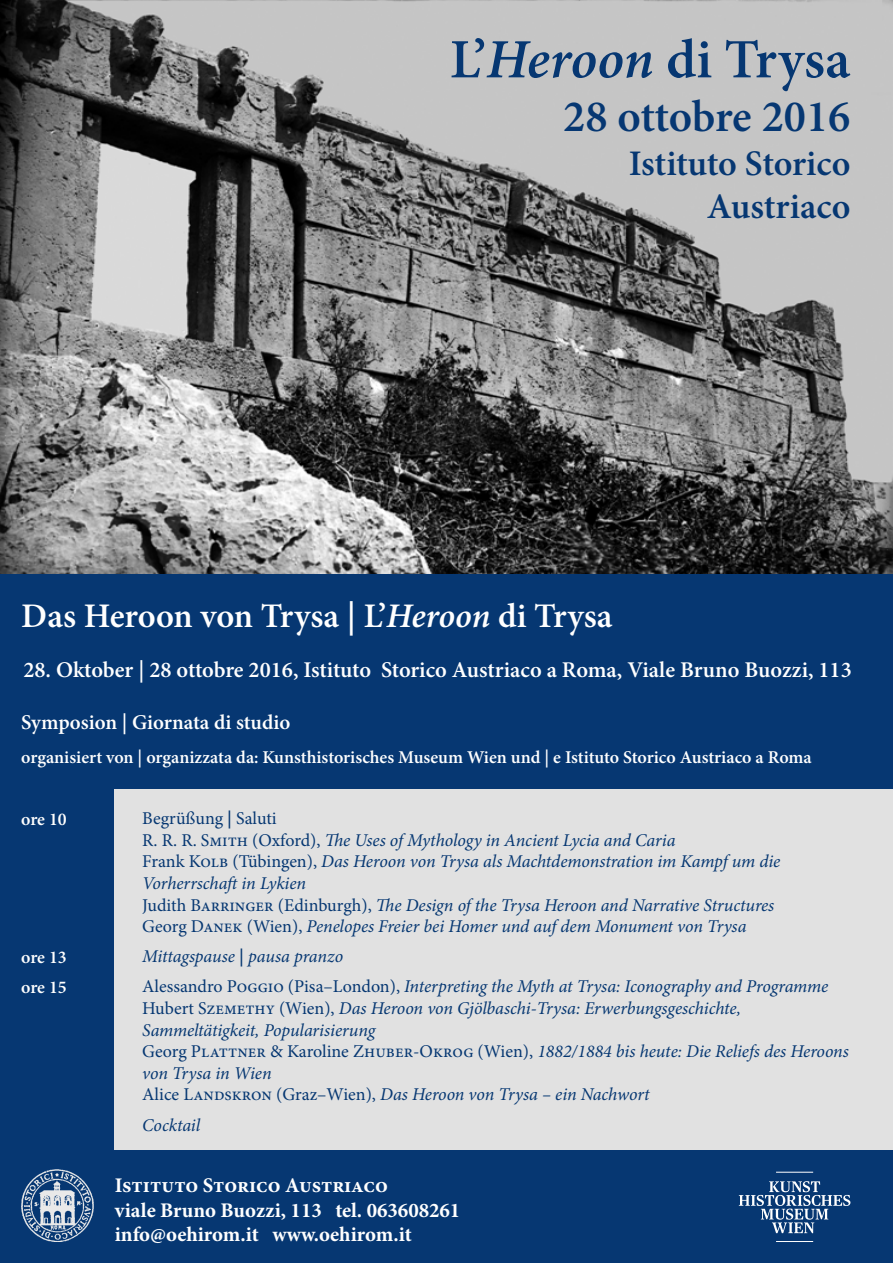
<style>
.page{position:relative;width:893px;height:1263px;background:#fff}
.page>*{position:absolute;margin:0;border:0;box-sizing:border-box;transform-origin:0 0}
.t1{font:600 55.5px "Minion Pro";color:#063772}
.t2{font:600 45px "Minion Pro";letter-spacing:-.01em;color:#063772}
.t3{font:600 36px "Minion Pro";letter-spacing:-.005em;color:#063772}
.t4{font:600 34.5px "Minion Pro";letter-spacing:-.005em;color:#fff}
.t5{font:600 22.5px "Minion Pro";color:#fff}
.t6{font:600 21px "Minion Pro";color:#fff}
.t7{font:700 20.85px "Minion Pro";color:#fff}
.t8{font:italic 18px/21.6px "Minion Pro";letter-spacing:-.01em;color:#063772}
.t9{font:600 18px "Minion Pro";color:#fff}
.t10{font:18px "Minion Pro";color:#063772}
.s1{font-style:italic}
.s2{font-weight:600}
.s3{font-style:normal}
.s4{font-weight:600;font-style:normal}
</style>
<div class="page">
<img style="left:0;top:0;width:893px;height:574px">
<div style="left:0;top:574px;width:893px;height:215px;background:#063772"></div>
<div style="left:0;top:1150px;width:893px;height:113px;background:#063772"></div>
<div style="left:0;top:761px;width:142px;height:502px;background:#063772"></div>
<div style="left:115px;top:789px;width:778px;height:361px;background:#e1e1e1"></div>
<svg style="left:739px;top:1181px;width:111px;height:52px"></svg>
<hr style="left:776px;top:1241px;width:37px;height:1px;background:#fff">
<hr style="left:776px;top:1172px;width:37px;height:1px;background:#fff">
<img style="left:21px;top:1170px;width:72px;height:71px">
<p class="t1" style="left:450px;top:21px;width:402px">L’<span class="s1">Heroon</span> di Trysa</p>
<p class="t2" style="left:563px;top:86px;width:289px">28 ottobre 2016</p>
<p class="t3" style="left:629px;top:138px;width:223px">Istituto Storico</p>
<p class="t3" style="left:707px;top:181px;width:145px">Austriaco</p>
<p class="t4" style="left:21px;top:592px;width:593px">Das Heroon von Trysa | L’<span class="s1">Heroon</span> di Trysa</p>
<p class="t5" style="left:23px;top:654px;width:830px">28. Oktober | 28 ottobre 2016, Istituto Storico Austriaco a Roma, Viale Bruno Buozzi, 113</p>
<p class="t6" style="left:21px;top:708px;width:271px">Symposion | Giornata di studio</p>
<p class="t9" style="left:21px;top:744px;width:792px">organisiert von | organizzata da: Kunsthistorisches Museum Wien und | e Istituto Storico Austriaco a Roma</p>
<p class="t9" style="left:21px;top:807px;width:47px">ore 10</p>
<p class="t9" style="left:21px;top:944px;width:47px">ore 13</p>
<p class="t9" style="left:21px;top:974px;width:47px">ore 15</p>
<p class="t10" style="left:142px;top:806px;width:136px">Begrüßung <span class="s2">|</span> Saluti</p>
<p class="t8" style="left:142px;top:829px;width:535px"><span class="s3">R. R. R. Smith (Oxford),</span> The Uses of Mythology in Ancient Lycia and Caria</p>
<p class="t8" style="left:142px;top:851px;width:640px"><span class="s3">Frank Kolb (Tübingen),</span> Das Heroon von Trysa als Machtdemonstration im Kampf um die</p>
<p class="t8" style="left:142px;top:872px;width:166px">Vorherrschaft in Lykien</p>
<p class="t8" style="left:142px;top:894px;width:634px"><span class="s3">Judith Barringer (Edinburgh),</span> The Design of the Trysa Heroon and Narrative Structures</p>
<p class="t8" style="left:142px;top:916px;width:606px"><span class="s3">Georg Danek (Wien),</span> Penelopes Freier bei Homer und auf dem Monument von Trysa</p>
<p class="t8" style="left:142px;top:946px;width:202px">Mittagspause <span class="s4">|</span> pausa pranzo</p>
<p class="t8" style="left:142px;top:976px;width:688px"><span class="s3">Alessandro Poggio (Pisa–London),</span> Interpreting the Myth at Trysa: Iconography and Programme</p>
<p class="t8" style="left:142px;top:997px;width:600px"><span class="s3">Hubert Szemethy (Wien),</span> Das Heroon von Gjölbaschi-Trysa: Erwerbungsgeschichte,</p>
<p class="t8" style="left:142px;top:1019px;width:235px">Sammeltätigkeit, Popularisierung</p>
<p class="t8" style="left:142px;top:1041px;width:708px"><span class="s3">Georg Plattner &amp; Karoline Zhuber-Okrog (Wien),</span> 1882/1884 bis heute: Die Reliefs des Heroons von Trysa in Wien</p>
<p class="t8" style="left:142px;top:1084px;width:509px"><span class="s3">Alice Landskron (Graz–Wien),</span> Das Heroon von Trysa – ein Nachwort</p>
<p class="t8" style="left:142px;top:1114px;width:60px">Cocktail</p>
<p class="t7" style="left:115px;top:1170px;width:275px">Istituto Storico Austriaco</p>
<p class="t7" style="left:115px;top:1195px;width:347px">viale Bruno Buozzi, 113 tel. 063608261</p>
<p class="t7" style="left:115px;top:1220px;width:298px">info@oehirom.it www.oehirom.it</p>
</div>
